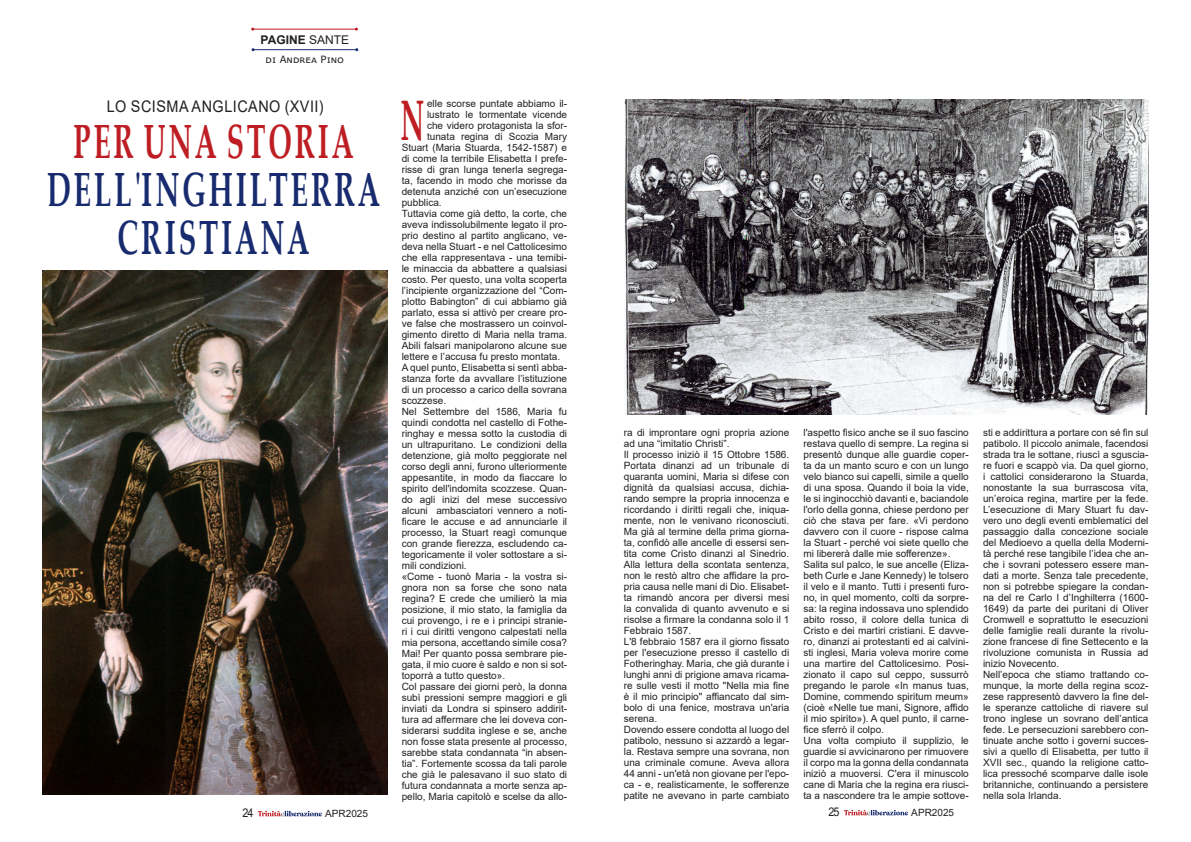
<style>
.page{position:relative;width:1191px;height:842px;background:#fff}
.page>*{position:absolute;margin:0;border:0;box-sizing:border-box;transform-origin:0 0}
.t1{font:700 57.1px "Palatino Linotype";color:#be1e23;scale:.5 1}
.t2{font:700 48px/48px "Palatino Linotype";letter-spacing:.1em;color:#172b6e;text-align:center;scale:.6 1}
.t3{font:700 48px "Palatino Linotype";letter-spacing:.1em;color:#be1e23;scale:.59 1}
.t4{font:16px "Arial";letter-spacing:.035em;color:#231f20;scale:.9 1}
.t5{font:700 12px "Arial";color:#231f20}
.t6{font:12px "Arial";color:#231f20;scale:.9 1}
.t7{font:10px/11px "Arial";color:#231f20;text-align:justify}
.t8{font:10px "Verdana";color:#231f20}
.s1{font-weight:400}
</style>
<div class="page">
<svg style="left:258px;top:811px;width:64px;height:5px"></svg>
<svg style="left:844px;top:810px;width:64px;height:5px"></svg>
<hr style="left:253px;top:29px;width:103px;height:1px;background:#be1e23">
<hr style="left:253px;top:49px;width:104px;height:1px;background:#172b6e">
<img style="left:43px;top:270px;width:344px;height:524px">
<img style="left:624px;top:100px;width:524px;height:315px">
<p class="t5" style="left:260px;top:31px;width:90px">PAGINE <span class="s1">SANTE</span></p>
<p class="t8" style="left:266px;top:52px;width:80px">di Andrea Pino</p>
<p class="t4" style="left:107px;top:95px;width:242px">LO SCISMA ANGLICANO (XVII)</p>
<p class="t3" style="left:74px;top:108px;width:476px">PER UNA STORIA</p>
<p class="t2" style="left:47px;top:164px;width:556px">DELL'INGHILTERRA<br>CRISTIANA</p>
<p class="t1" style="left:400px;top:80px;width:49px">N</p>
<p class="t7" style="left:427px;top:98px;width:141px">elle scorse puntate abbiamo il-</p>
<p class="t7" style="left:427px;top:109px;width:141px">lustrato le tormentate vicende</p>
<p class="t7" style="left:427px;top:120px;width:141px">che videro protagonista la sfor-</p>
<p class="t7" style="left:427px;top:131px;width:141px">tunata regina di Scozia Mary</p>
<p class="t7" style="left:402px;top:142px;width:167px">Stuart (Maria Stuarda, 1542-1587) e</p>
<p class="t7" style="left:402px;top:153px;width:167px">di come la terribile Elisabetta I prefe-</p>
<p class="t7" style="left:402px;top:164px;width:167px">risse di gran lunga tenerla segrega-</p>
<p class="t7" style="left:402px;top:175px;width:167px">ta, facendo in modo che morisse da</p>
<p class="t7" style="left:402px;top:186px;width:167px">detenuta anziché con un’esecuzione</p>
<p class="t7" style="left:402px;top:197px;width:42px">pubblica.</p>
<p class="t7" style="left:402px;top:208px;width:167px">Tuttavia come già detto, la corte, che aveva indissolubilmente legato il pro&shy;prio destino al partito anglicano, ve&shy;deva nella Stuart - e nel Cattolicesimo che ella rappresentava - una temibi&shy;le minaccia da abbattere a qualsiasi costo. Per questo, una volta scoperta l’incipiente organizzazione del “Com&shy;plotto Babington” di cui abbiamo già parlato, essa si attivò per creare pro&shy;ve false che mostrassero un coinvol&shy;gimento diretto di Maria nella trama.<br>Abili falsari manipolarono alcune sue lettere e l’accusa fu presto montata.</p>
<p class="t7" style="left:402px;top:362px;width:167px">A quel punto, Elisabetta si sentì abba&shy;stanza forte da avvallare l’istituzione di un processo a carico della sovrana scozzese.</p>
<p class="t7" style="left:402px;top:406px;width:167px">Nel Settembre del 1586, Maria fu quindi condotta nel castello di Fothe&shy;ringhay e messa sotto la custodia di un ultrapuritano. Le condizioni della detenzione, già molto peggiorate nel corso degli anni, furono ulteriormente appesantite, in modo da fiaccare lo spirito dell'indomita scozzese. Quan&shy;do agli inizi del mese successivo alcuni ambasciatori vennero a noti&shy;ficare le accuse e ad annunciarle il processo, la Stuart reagì comunque con grande fierezza, escludendo ca&shy;tegoricamente il voler sottostare a si&shy;mili condizioni.</p>
<p class="t7" style="left:402px;top:571px;width:167px">«Come - tuonò Maria - la vostra si&shy;gnora non sa forse che sono nata regina? E crede che umilierò la mia posizione, il mio stato, la famiglia da cui provengo, i re e i principi stranie&shy;ri i cui diritti vengono calpestati nella mia persona, accettando simile cosa?<br>Mai! Per quanto possa sembrare pie&shy;gata, il mio cuore è saldo e non si sot&shy;toporrà a tutto questo».</p>
<p class="t7" style="left:402px;top:681px;width:167px">Col passare dei giorni però, la donna subì pressioni sempre maggiori e gli inviati da Londra si spinsero addirit&shy;tura ad affermare che lei doveva con&shy;siderarsi suddita inglese e se, anche non fosse stata presente al processo, sarebbe stata condannata “in absen&shy;tia”. Fortemente scossa da tali parole che già le palesavano il suo stato di futura condannata a morte senza ap&shy;pello, Maria capitolò e scelse da allo-</p>
<p class="t7" style="left:624px;top:427px;width:167px">ra di improntare ogni propria azione ad una “imitatio Christi”.</p>
<p class="t7" style="left:624px;top:449px;width:167px">Il processo iniziò il 15 Ottobre 1586.<br>Portata dinanzi ad un tribunale di quaranta uomini, Maria si difese con dignità da qualsiasi accusa, dichia&shy;rando sempre la propria innocenza e ricordando i diritti regali che, iniqua&shy;mente, non le venivano riconosciuti.<br>Ma già al termine della prima giorna&shy;ta, confidò alle ancelle di essersi sen&shy;tita come Cristo dinanzi al Sinedrio.<br>Alla lettura della scontata sentenza, non le restò altro che affidare la pro&shy;pria causa nelle mani di Dio. Elisabet&shy;ta rimandò ancora per diversi mesi la convalida di quanto avvenuto e si risolse a firmare la condanna solo il 1<br>Febbraio 1587.</p>
<p class="t7" style="left:624px;top:636px;width:167px">L'8 febbraio 1587 era il giorno fissato per l'esecuzione presso il castello di Fotheringhay. Maria, che già durante i lunghi anni di prigione amava ricama&shy;re sulle vesti il motto "Nella mia fine è il mio principio" affiancato dal sim&shy;bolo di una fenice, mostrava un'aria serena.</p>
<p class="t7" style="left:624px;top:724px;width:167px">Dovendo essere condotta al luogo del patibolo, nessuno si azzardò a legar&shy;la. Restava sempre una sovrana, non una criminale comune. Aveva allora 44 anni - un'età non giovane per l'epo&shy;ca - e, realisticamente, le sofferenze patite ne avevano in parte cambiato</p>
<p class="t7" style="left:803px;top:427px;width:167px">l'aspetto fisico anche se il suo fascino restava quello di sempre. La regina si presentò dunque alle guardie coper&shy;ta da un manto scuro e con un lungo velo bianco sui capelli, simile a quello di una sposa. Quando il boia la vide, le si inginocchiò davanti e, baciandole l'orlo della gonna, chiese perdono per ciò che stava per fare. «Vi perdono davvero con il cuore - rispose calma la Stuart - perché voi siete quello che mi libererà dalle mie sofferenze».</p>
<p class="t7" style="left:803px;top:559px;width:167px">Salita sul palco, le sue ancelle (Eliza&shy;beth Curle e Jane Kennedy) le tolsero il velo e il manto. Tutti i presenti furo&shy;no, in quel momento, colti da sorpre&shy;sa: la regina indossava uno splendido abito rosso, il colore della tunica di Cristo e dei martiri cristiani. E davve&shy;ro, dinanzi ai protestanti ed ai calvini&shy;sti inglesi, Maria voleva morire come una martire del Cattolicesimo. Posi&shy;zionato il capo sul ceppo, sussurrò pregando le parole «In manus tuas, Domine, commendo spiritum meum» (cioè «Nelle tue mani, Signore, affido il mio spirito»). A quel punto, il carne&shy;fice sferrò il colpo.</p>
<p class="t7" style="left:803px;top:735px;width:167px">Una volta compiuto il supplizio, le guardie si avvicinarono per rimuovere il corpo ma la gonna della condannata iniziò a muoversi. C'era il minuscolo cane di Maria che la regina era riusci&shy;ta a nascondere tra le ampie sottove-</p>
<p class="t6" style="left:242px;top:804px;width:14px">24</p>
<p class="t7" style="left:325px;top:807px;width:44px">APR2025</p>
<p class="t6" style="left:828px;top:803px;width:14px">25</p>
<p class="t7" style="left:911px;top:807px;width:44px">APR2025</p>
<p class="t7" style="left:983px;top:427px;width:167px">sti e addirittura a portare con sé fin sul patibolo. Il piccolo animale, facendosi strada tra le sottane, riuscì a sguscia&shy;re fuori e scappò via. Da quel giorno, i cattolici considerarono la Stuarda, nonostante la sua burrascosa vita, un’eroica regina, martire per la fede.<br>L’esecuzione di Mary Stuart fu dav&shy;vero uno degli eventi emblematici del passaggio dalla concezione sociale del Medioevo a quella della Moderni&shy;tà perché rese tangibile l’idea che an&shy;che i sovrani potessero essere man&shy;dati a morte. Senza tale precedente, non si potrebbe spiegare la condan&shy;na del re Carlo I d’Inghilterra (1600- 1649) da parte dei puritani di Oliver Cromwell e soprattutto le esecuzioni delle famiglie reali durante la rivolu&shy;zione francese di fine Settecento e la rivoluzione comunista in Russia ad inizio Novecento.</p>
<p class="t7" style="left:983px;top:669px;width:167px">Nell’epoca che stiamo trattando co&shy;munque, la morte della regina scoz&shy;zese rappresentò davvero la fine del&shy;le speranze cattoliche di riavere sul trono inglese un sovrano dell’antica fede. Le persecuzioni sarebbero con&shy;tinuate anche sotto i governi succes&shy;sivi a quello di Elisabetta, per tutto il XVII sec., quando la religione catto&shy;lica pressoché scomparve dalle isole britanniche, continuando a persistere nella sola Irlanda.</p>
</div>
